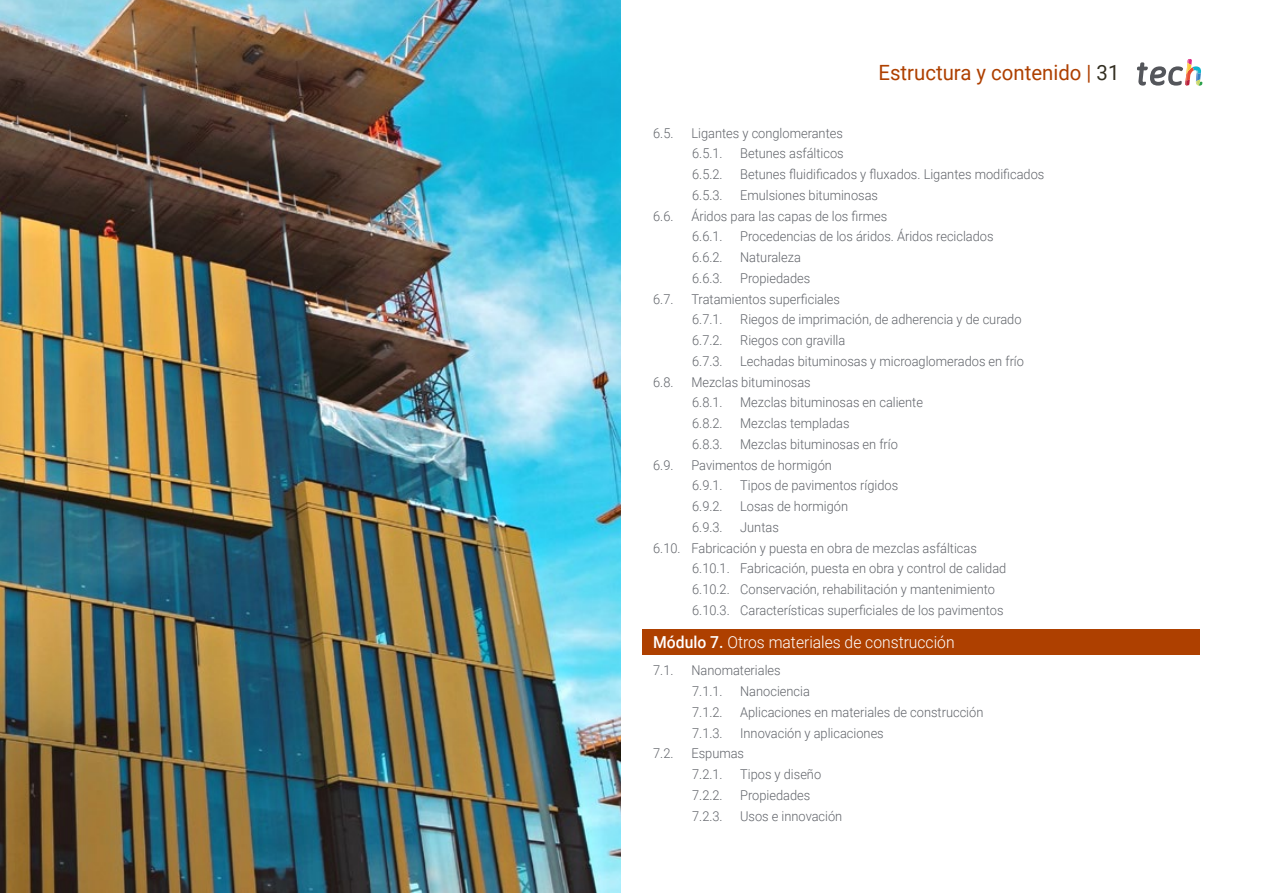
<style>
.page{position:relative;width:1263px;height:893px;background:#fff}
.page>*{position:absolute;margin:0;border:0;box-sizing:border-box;transform-origin:0 0}
.t1{font:21px "Roboto";color:#ae4000}
.t2{font:300 16.5px "Roboto";color:#fff;scale:.95 1}
.t3{font:300 13.5px/20.7px "Roboto";color:#61646a;scale:.95 1}
.s1{color:#322e21}
.s2{font-weight:500}
</style>
<div class="page">
<img style="left:0;top:0;width:621px;height:893px">
<svg style="left:1137px;top:59px;width:65px;height:27px"></svg>
<div style="left:642px;top:629px;width:557px;height:25px;background:#ae4000"></div>
<p class="t3" style="left:653px;top:122px;width:23px">6.5.</p>
<p class="t3" style="left:691px;top:122px;width:161px">Ligantes y conglomerantes<br>6.5.1.</p>
<p class="t3" style="left:740px;top:143px;width:110px">Betunes asfálticos</p>
<h1 class="t1" style="left:878px;top:57px;width:242px">Estructura y contenido | <span class="s1">31</span></h1>
<p class="t3" style="left:692px;top:164px;width:34px">6.5.2.</p>
<p class="t3" style="left:740px;top:164px;width:322px">Betunes fluidificados y fluxados. Ligantes modificados</p>
<p class="t3" style="left:692px;top:184px;width:34px">6.5.3.</p>
<p class="t3" style="left:740px;top:184px;width:147px">Emulsiones bituminosas</p>
<p class="t3" style="left:653px;top:205px;width:23px">6.6.</p>
<p class="t3" style="left:691px;top:205px;width:208px">Áridos para las capas de los firmes<br>6.6.1.</p>
<p class="t3" style="left:740px;top:226px;width:268px">Procedencias de los áridos. Áridos reciclados</p>
<p class="t3" style="left:692px;top:247px;width:34px">6.6.2.</p>
<p class="t3" style="left:740px;top:247px;width:65px">Naturaleza</p>
<p class="t3" style="left:692px;top:267px;width:34px">6.6.3.</p>
<p class="t3" style="left:740px;top:267px;width:75px">Propiedades</p>
<p class="t3" style="left:653px;top:288px;width:23px">6.7.</p>
<p class="t3" style="left:691px;top:288px;width:158px">Tratamientos superficiales<br>6.7.1.</p>
<p class="t3" style="left:740px;top:309px;width:298px">Riegos de imprimación, de adherencia y de curado</p>
<p class="t3" style="left:692px;top:330px;width:34px">6.7.2.</p>
<p class="t3" style="left:740px;top:330px;width:112px">Riegos con gravilla</p>
<p class="t3" style="left:692px;top:350px;width:34px">6.7.3.</p>
<p class="t3" style="left:740px;top:350px;width:300px">Lechadas bituminosas y microaglomerados en frío</p>
<p class="t3" style="left:653px;top:371px;width:23px">6.8.</p>
<p class="t3" style="left:691px;top:371px;width:127px">Mezclas bituminosas<br>6.8.1.</p>
<p class="t3" style="left:740px;top:392px;width:194px">Mezclas bituminosas en caliente</p>
<p class="t3" style="left:692px;top:413px;width:34px">6.8.2.</p>
<p class="t3" style="left:740px;top:413px;width:117px">Mezclas templadas</p>
<p class="t3" style="left:692px;top:433px;width:34px">6.8.3.</p>
<p class="t3" style="left:740px;top:433px;width:168px">Mezclas bituminosas en frío</p>
<p class="t3" style="left:653px;top:454px;width:23px">6.9.</p>
<p class="t3" style="left:691px;top:454px;width:149px">Pavimentos de hormigón<br>6.9.1.</p>
<p class="t3" style="left:740px;top:475px;width:168px">Tipos de pavimentos rígidos</p>
<p class="t3" style="left:692px;top:496px;width:34px">6.9.2.</p>
<p class="t3" style="left:740px;top:496px;width:115px">Losas de hormigón</p>
<p class="t3" style="left:692px;top:516px;width:34px">6.9.3.</p>
<p class="t3" style="left:740px;top:516px;width:42px">Juntas</p>
<p class="t3" style="left:653px;top:537px;width:342px">6.10. Fabricación y puesta en obra de mezclas asfálticas</p>
<p class="t3" style="left:692px;top:558px;width:332px">6.10.1. Fabricación, puesta en obra y control de calidad</p>
<p class="t3" style="left:692px;top:579px;width:320px">6.10.2. Conservación, rehabilitación y mantenimiento</p>
<p class="t3" style="left:692px;top:599px;width:329px">6.10.3. Características superficiales de los pavimentos</p>
<p class="t2" style="left:653px;top:631px;width:319px"><span class="s2">Módulo 7.</span> Otros materiales de construcción</p>
<p class="t3" style="left:653px;top:660px;width:23px">7.1.</p>
<p class="t3" style="left:691px;top:660px;width:95px">Nanomateriales<br>7.1.1.</p>
<p class="t3" style="left:740px;top:680px;width:75px">Nanociencia</p>
<p class="t3" style="left:692px;top:701px;width:34px">7.1.2.</p>
<p class="t3" style="left:740px;top:701px;width:257px">Aplicaciones en materiales de construcción</p>
<p class="t3" style="left:692px;top:722px;width:34px">7.1.3.</p>
<p class="t3" style="left:740px;top:722px;width:153px">Innovación y aplicaciones</p>
<p class="t3" style="left:653px;top:743px;width:23px">7.2.</p>
<p class="t3" style="left:691px;top:743px;width:57px">Espumas<br>7.2.1.</p>
<p class="t3" style="left:740px;top:763px;width:87px">Tipos y diseño</p>
<p class="t3" style="left:692px;top:784px;width:34px">7.2.2.</p>
<p class="t3" style="left:740px;top:784px;width:75px">Propiedades</p>
<p class="t3" style="left:692px;top:805px;width:34px">7.2.3.</p>
<p class="t3" style="left:740px;top:805px;width:109px">Usos e innovación</p>
</div>
